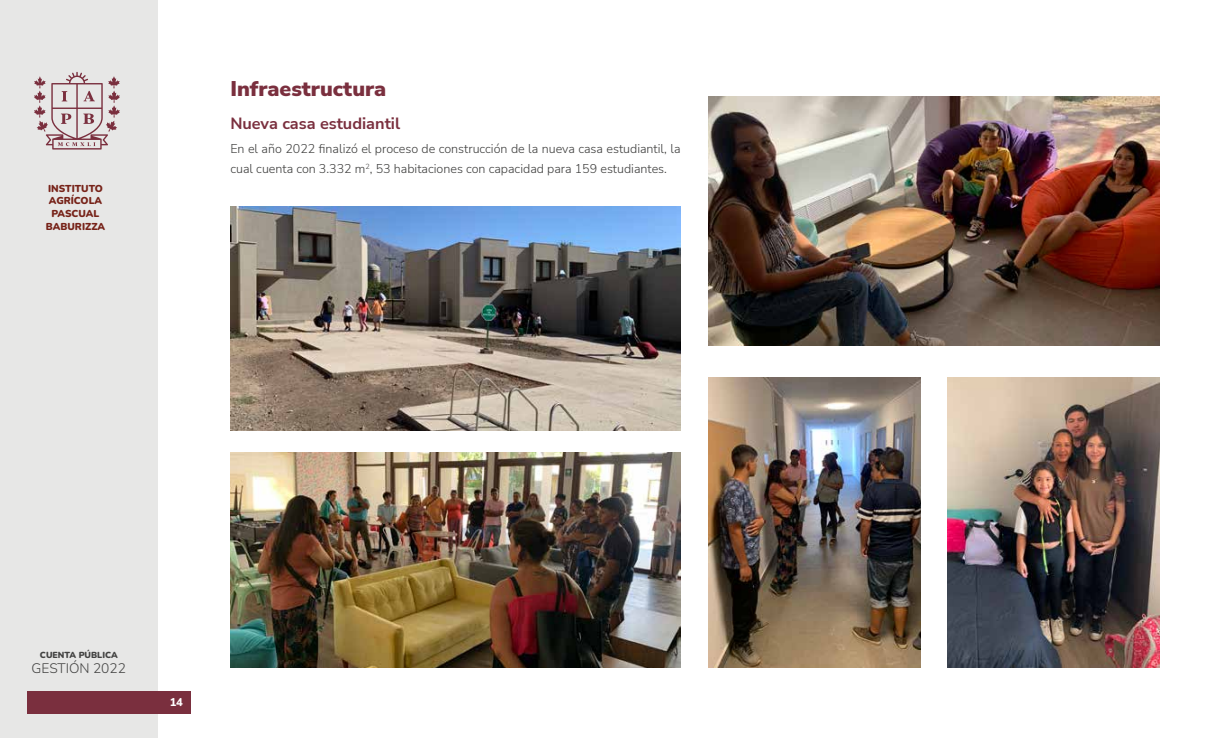
<style>
.page{position:relative;width:1230px;height:738px;background:#fff}
.page>*{position:absolute;margin:0;border:0;box-sizing:border-box;transform-origin:0 0}
.t1{font:900 21.25px "Nunito Sans";color:#7a2f3e}
.t2{font:700 16.25px "Nunito Sans";color:#7a2f3e}
.t3{font:300 13.75px "Nunito";color:#424241}
.t4{font:300 12.5px/20px "Nunito Sans";color:#3c3c3b}
.t5{font:800 11.25px "Nunito";color:#fff}
.t6{font:900 10px/12.5px "Nunito";color:#772319;text-align:center}
.t7{font:900 8.75px "Nunito";color:#424241}
</style>
<div class="page">
<div style="left:0;top:0;width:158px;height:737px;background:#e7e7e6"></div>
<div style="left:27px;top:690px;width:164px;height:23px;background:#7a2f3e"></div>
<svg style="left:34px;top:72px;width:86px;height:77px"></svg>
<img style="left:230px;top:452px;width:451px;height:214px">
<img style="left:230px;top:206px;width:451px;height:224px">
<img style="left:709px;top:97px;width:450px;height:248px">
<img style="left:948px;top:377px;width:211px;height:289px">
<img style="left:709px;top:377px;width:211px;height:289px">
<p class="t6" style="left:46px;top:182px;width:61px">INSTITUTO<br>AGRÍCOLA<br>PASCUAL<br>BABURIZZA</p>
<h1 class="t1" style="left:230px;top:73px;width:157px">Infraestructura</h1>
<h2 class="t2" style="left:230px;top:111px;width:171px">Nueva casa estudiantil</h2>
<p class="t4" style="left:230px;top:138px;width:451px">En el año 2022 finalizó el proceso de construcción de la nueva casa estudiantil, la cual cuenta con 3.332 m<sup>2</sup>, 53 habitaciones con capacidad para 159 estudiantes.</p>
<p class="t7" style="left:40px;top:648px;width:79px">CUENTA PÚBLICA</p>
<p class="t3" style="left:32px;top:658px;width:96px">GESTIÓN 2022</p>
<p class="t5" style="left:170px;top:693px;width:15px">14</p>
</div>
